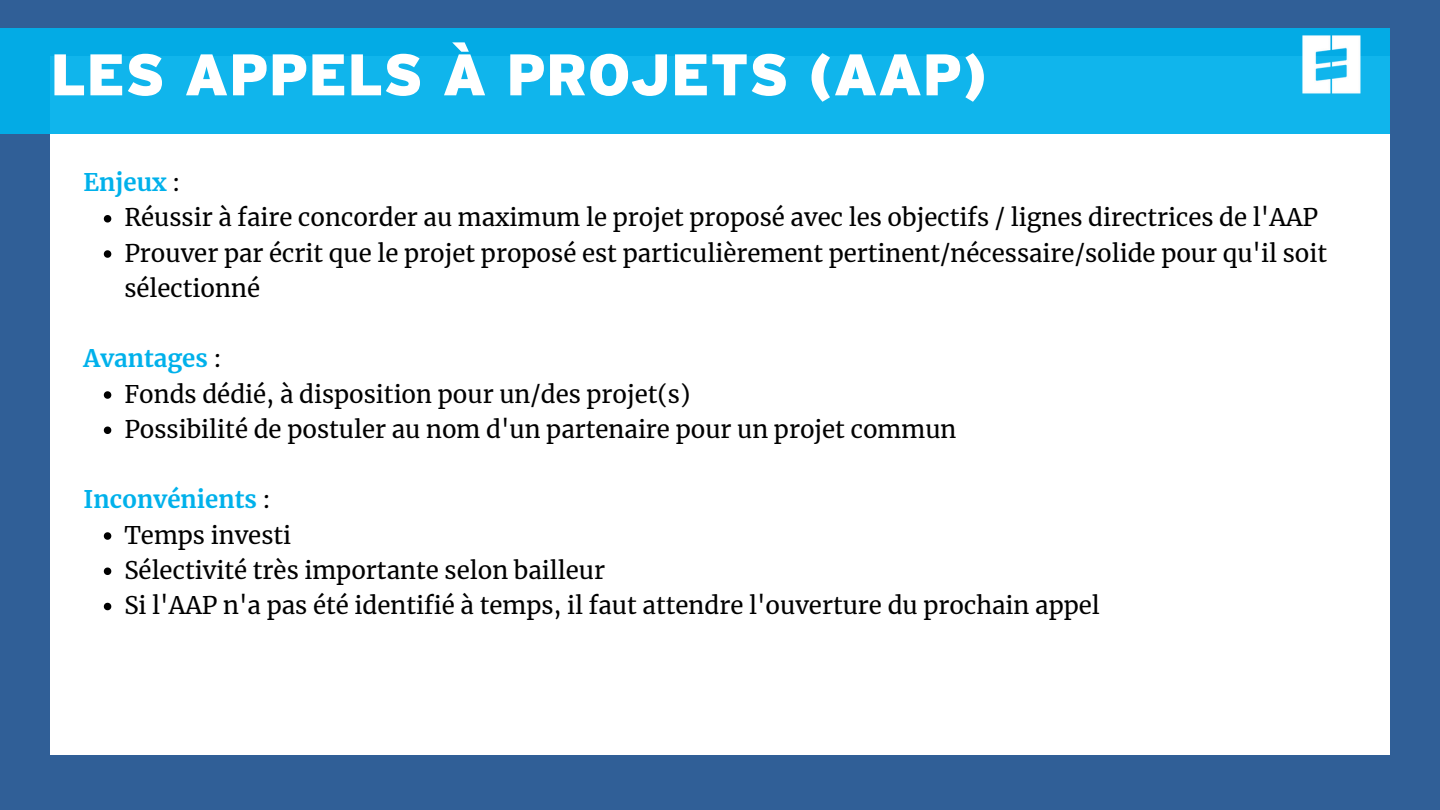
<style>
.page{position:relative;width:1440px;height:810px;background:#305f97}
.page>*{position:absolute;margin:0;border:0;box-sizing:border-box;transform-origin:0 0}
.t1{font:900 58.5px "Interstate";color:#fff}
.t2{font:24px/35.2px "Merriweather";color:#000}
.t3{font:700 24px "Merriweather";color:#00b1eb}
.s1{font-weight:400;color:#000}
</style>
<div class="page">
<div style="left:50px;top:56px;width:1340px;height:698px;background:#fff"></div>
<div style="left:0;top:28px;width:1390px;height:106px;background:linear-gradient(to right,#0bb1e9,#0eb4eb)"></div>
<img style="left:1273px;top:28px;width:117px;height:95px">
<svg style="left:104px;top:215px;width:7px;height:8px"></svg>
<svg style="left:104px;top:250px;width:7px;height:8px"></svg>
<svg style="left:104px;top:391px;width:7px;height:8px"></svg>
<svg style="left:104px;top:427px;width:7px;height:7px"></svg>
<svg style="left:104px;top:532px;width:7px;height:8px"></svg>
<svg style="left:104px;top:568px;width:7px;height:7px"></svg>
<svg style="left:104px;top:603px;width:7px;height:7px"></svg>
<h1 class="t1" style="left:50px;top:41px;width:938px">LES APPELS À PROJETS (AAP)</h1>
<p class="t3" style="left:84px;top:167px;width:98px">Enjeux <span class="s1">:</span></p>
<p class="t2" style="left:124px;top:200px;width:1204px">Réussir à faire concorder au maximum le projet proposé avec les objectifs / lignes directrices de l'AAP<br>Prouver par écrit que le projet proposé est particulièrement pertinent/nécessaire/solide pour qu'il soit sélectionné</p>
<p class="t3" style="left:84px;top:344px;width:140px">Avantages <span class="s1">:</span></p>
<p class="t2" style="left:124px;top:376px;width:834px">Fonds dédié, à disposition pour un/des projet(s)<br>Possibilité de postuler au nom d'un partenaire pour un projet commun</p>
<p class="t3" style="left:84px;top:485px;width:189px">Inconvénients <span class="s1">:</span></p>
<p class="t2" style="left:124px;top:517px;width:977px">Temps investi<br>Sélectivité très importante selon bailleur<br>Si l'AAP n'a pas été identifié à temps, il faut attendre l'ouverture du prochain appel</p>
</div>
